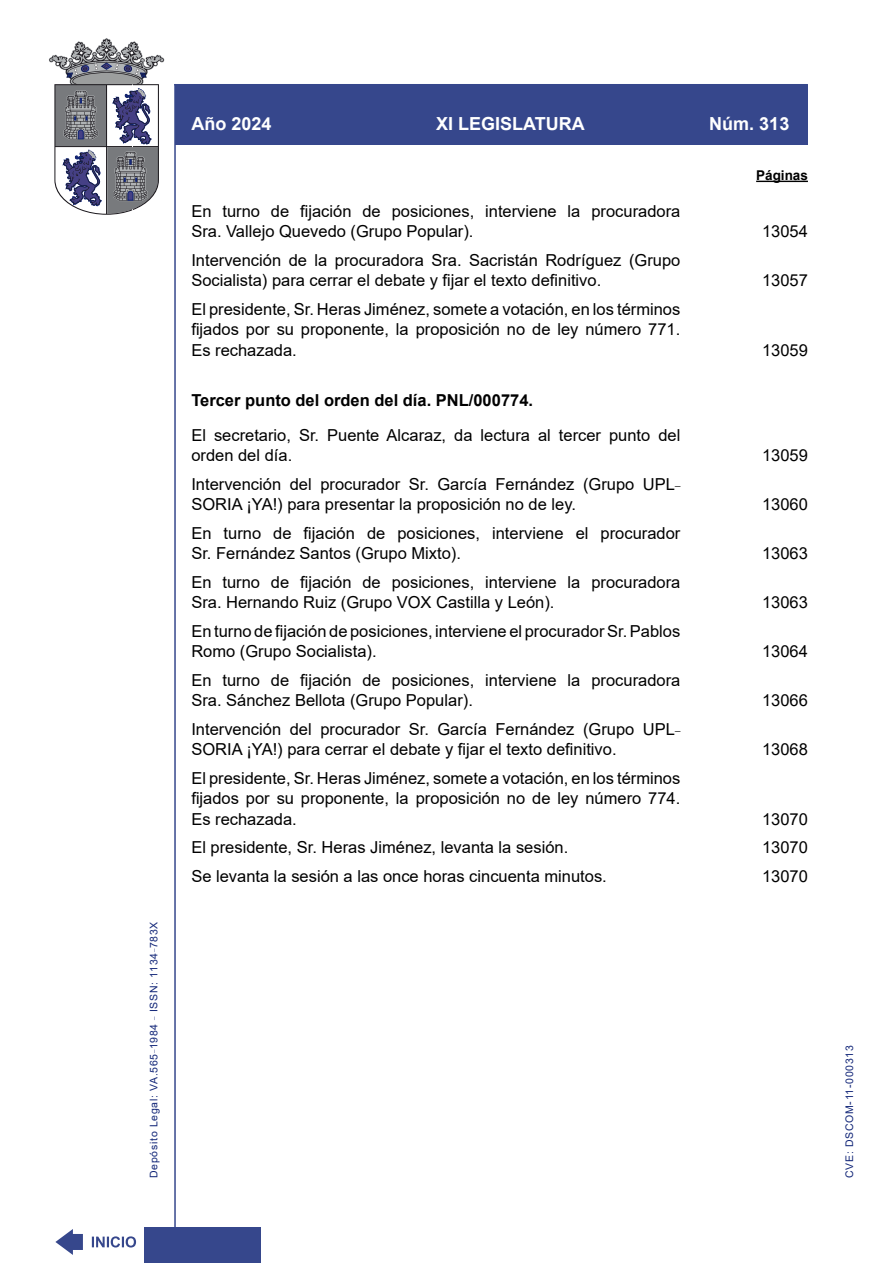
<style>
.page{position:relative;width:893px;height:1263px;background:#fff}
.page>*{position:absolute;margin:0;border:0;box-sizing:border-box;transform-origin:0 0}
.t1{font:700 18px "Arial";color:#fff}
.Sumario{font:16.5px/20.2px "Arial";color:#000}
.SumarioEpigrafe{font:700 16.5px "Arial";color:#000}
.Paginas{font:700 13.5px "Arial";color:#000}
.t2{font:10.5px "Arial";letter-spacing:.065em;color:#122678}
</style>
<div class="page">
<hr style="left:174px;top:84px;width:2px;height:1179px;background:#36478c">
<div style="left:144px;top:1227px;width:117px;height:36px;background:#36478c"></div>
<hr style="left:174px;top:84px;width:634px;height:1px;background:#36478c">
<svg style="left:92px;top:1236px;width:44px;height:11px"></svg>
<svg style="left:55px;top:1229px;width:28px;height:26px"></svg>
<div style="left:175px;top:85px;width:633px;height:60px;background:#36478c"></div>
<svg style="left:49px;top:38px;width:115px;height:177px"></svg>
<hr style="left:756px;top:181px;width:52px;height:1px;background:#000">
<p class="t2" style="left:146px;top:1178px;width:258px;rotate:-90deg">Depósito Legal: VA.565<sup>_</sup>1984 <sup>_</sup> ISSN: 1134<sup>_</sup>783X</p>
<p class="t1" style="left:191px;top:111px;width:82px">Año 2024</p>
<p class="t1" style="left:436px;top:111px;width:150px">XI LEGISLATURA</p>
<p class="t1" style="left:709px;top:111px;width:82px">Núm. 313</p>
<p class="Sumario" style="left:191px;top:201px;width:490px">En turno de fijación de posiciones, interviene la procuradora<br>Sra. Vallejo Quevedo (Grupo Popular).</p>
<p class="Sumario" style="left:191px;top:250px;width:490px">Intervención de la procuradora Sra. Sacristán Rodríguez (Grupo<br>Socialista) para cerrar el debate y fijar el texto definitivo.</p>
<p class="Sumario" style="left:191px;top:299px;width:490px;text-align:justify">El presidente, Sr. Heras Jiménez, somete a votación, en los términos fijados por su proponente, la proposición no de ley número 771.<br>Es rechazada.</p>
<p class="SumarioEpigrafe" style="left:191px;top:388px;width:343px">Tercer punto del orden del día. PNL/000774.</p>
<p class="Sumario" style="left:191px;top:425px;width:490px">El secretario, Sr. Puente Alcaraz, da lectura al tercer punto del orden del día.</p>
<p class="Sumario" style="left:191px;top:474px;width:490px">Intervención del procurador Sr. García Fernández (Grupo UPL<sup>_<br></sup>SORIA ¡YA!) para presentar la proposición no de ley.</p>
<p class="Sumario" style="left:191px;top:523px;width:490px">En turno de fijación de posiciones, interviene el procurador<br>Sr. Fernández Santos (Grupo Mixto).</p>
<p class="Sumario" style="left:191px;top:572px;width:490px">En turno de fijación de posiciones, interviene la procuradora<br>Sra. Hernando Ruiz (Grupo VOX Castilla y León).</p>
<p class="Sumario" style="left:191px;top:621px;width:490px">En turno de fijación de posiciones, interviene el procurador Sr. Pablos<br>Romo (Grupo Socialista).</p>
<p class="Sumario" style="left:191px;top:670px;width:490px">En turno de fijación de posiciones, interviene la procuradora<br>Sra. Sánchez Bellota (Grupo Popular).</p>
<p class="Sumario" style="left:191px;top:719px;width:490px">Intervención del procurador Sr. García Fernández (Grupo UPL<sup>_<br></sup>SORIA ¡YA!) para cerrar el debate y fijar el texto definitivo.</p>
<p class="Sumario" style="left:191px;top:768px;width:490px;text-align:justify">El presidente, Sr. Heras Jiménez, somete a votación, en los términos fijados por su proponente, la proposición no de ley número 774.<br>Es rechazada.</p>
<p class="Paginas" style="left:756px;top:166px;width:53px">Páginas</p>
<p class="Sumario" style="left:762px;top:221px;width:47px">13054</p>
<p class="Sumario" style="left:762px;top:270px;width:47px">13057</p>
<p class="Sumario" style="left:762px;top:340px;width:47px">13059</p>
<p class="Sumario" style="left:762px;top:445px;width:47px">13059</p>
<p class="Sumario" style="left:762px;top:494px;width:47px">13060</p>
<p class="Sumario" style="left:762px;top:543px;width:47px">13063</p>
<p class="Sumario" style="left:762px;top:592px;width:47px">13063</p>
<p class="Sumario" style="left:762px;top:641px;width:47px">13064</p>
<p class="Sumario" style="left:762px;top:690px;width:47px">13066</p>
<p class="Sumario" style="left:762px;top:739px;width:47px">13068</p>
<p class="Sumario" style="left:762px;top:808px;width:47px">13070</p>
<p class="Sumario" style="left:191px;top:837px;width:378px">El presidente, Sr. Heras Jiménez, levanta la sesión.</p>
<p class="Sumario" style="left:762px;top:837px;width:47px">13070</p>
<p class="Sumario" style="left:191px;top:866px;width:417px">Se levanta la sesión a las once horas cincuenta minutos.</p>
<p class="Sumario" style="left:762px;top:866px;width:47px">13070</p>
<p class="t2" style="left:842px;top:1178px;width:134px;rotate:-90deg">CVE: DSCOM-11-000313</p>
</div>
